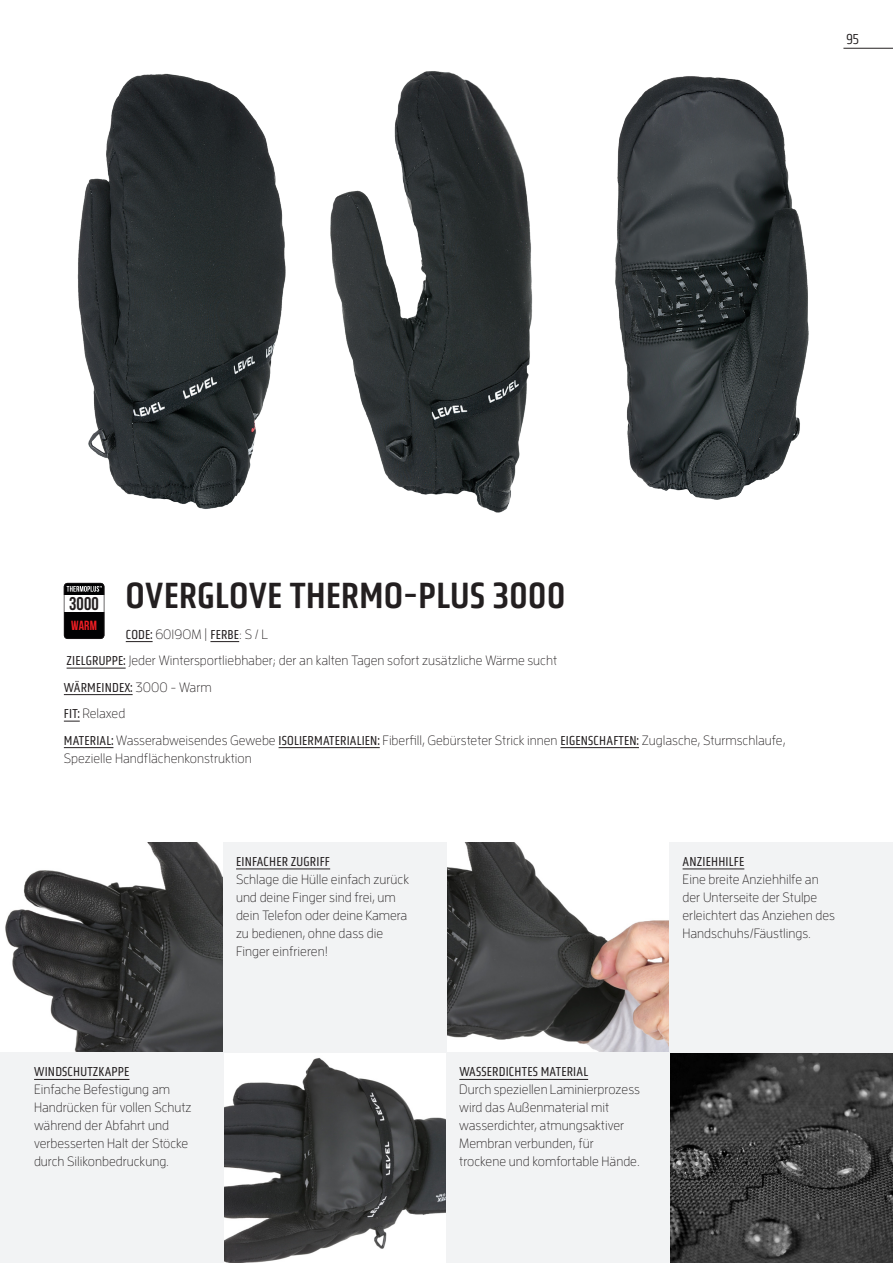
<style>
.page{position:relative;width:893px;height:1263px;background:#fff}
.page>*{position:absolute;margin:0;border:0;box-sizing:border-box;transform-origin:0 0}
.t1{font:37.5px "Obvia Condensed";letter-spacing:.015em;color:#231f20}
.t2{font:700 18.45px "Bebas Neue";color:#231f20}
.pages{font:300 15px "Obvia Condensed";color:#231f20}
.glove_tech{font:300 13.5px/18px "Enzo OT";color:#231f20}
.glove_description{font:300 13.5px/18px "Enzo OT";color:#231f20}
.glove_description-2{font:13.5px "Obvia Condensed";letter-spacing:.015em;color:#231f20}
.t3{font:700 13.2px "Bebas Neue";color:#ee1d23}
.s1{font-family:"Obvia Condensed";font-weight:400}
.s2{font-family:"Enzo OT";font-weight:300}
</style>
<div class="page">
<img style="left:77px;top:71px;width:732px;height:442px">
<svg style="left:64px;top:583px;width:40px;height:56px"></svg>
<img style="left:446px;top:842px;width:224px;height:210px">
<img style="left:670px;top:1052px;width:223px;height:211px">
<img style="left:5px;top:842px;width:218px;height:210px">
<img style="left:223px;top:1052px;width:223px;height:211px">
<hr style="left:843px;top:48px;width:50px;height:1px;background:#231f20">
<svg style="left:126px;top:641px;width:27px;height:1px"></svg>
<svg style="left:210px;top:641px;width:29px;height:1px"></svg>
<hr style="left:67px;top:668px;width:59px;height:1px;background:#231f20">
<hr style="left:64px;top:694px;width:69px;height:1px;background:#231f20">
<svg style="left:64px;top:721px;width:16px;height:1px"></svg>
<hr style="left:64px;top:747px;width:49px;height:1px;background:#231f20">
<hr style="left:279px;top:747px;width:101px;height:1px;background:#231f20">
<hr style="left:560px;top:747px;width:79px;height:1px;background:#231f20">
<div style="left:0;top:1052px;width:223px;height:211px;background:#f2f3f4"></div>
<hr style="left:34px;top:1079px;width:95px;height:1px;background:#231f20">
<div style="left:446px;top:1052px;width:224px;height:211px;background:#f2f3f4"></div>
<hr style="left:459px;top:1079px;width:129px;height:1px;background:#231f20">
<div style="left:223px;top:842px;width:223px;height:210px;background:#f2f3f4"></div>
<hr style="left:236px;top:868px;width:94px;height:1px;background:#231f20">
<div style="left:670px;top:842px;width:223px;height:210px;background:#f2f3f4"></div>
<hr style="left:683px;top:868px;width:61px;height:1px;background:#231f20">
<p class="pages" style="left:846px;top:30px;width:14px">95</p>
<p class="t1" style="left:126px;top:573px;width:441px">OVERGLOVE THERMO-PLUS 3000</p>
<p class="glove_description" style="left:126px;top:624px;width:144px"><span class="s1">CODE:</span> 6019OM | <span class="s1">FERBE</span>: S / L</p>
<p class="glove_description" style="left:67px;top:651px;width:492px"><span class="s1">ZIELGRUPPE:</span> Jeder Wintersportliebhaber; der an kalten Tagen sofort zusätzliche Wärme sucht</p>
<p class="glove_description-2" style="left:64px;top:679px;width:149px">WÄRMEINDEX: <span class="s2">3000 - Warm</span></p>
<p class="glove_description" style="left:64px;top:704px;width:63px"><span class="s1">FIT:</span> Relaxed</p>
<p class="glove_description" style="left:64px;top:731px;width:723px"><span class="s1">MATERIAL:</span> Wasserabweisendes Gewebe <span class="s1">ISOLIERMATERIALIEN:</span> Fiberfill, Gebürsteter Strick innen <span class="s1">EIGENSCHAFTEN:</span> Zuglasche, Sturmschlaufe,<br>Spezielle Handflächenkonstruktion</p>
<p class="t2" style="left:69px;top:594px;width:31px">3000</p>
<p class="t3" style="left:71px;top:618px;width:27px">WARM</p>
<p class="glove_tech" style="left:236px;top:852px;width:175px"><span class="s1">EINFACHER ZUGRIFF<br></span>Schlage die Hülle einfach zurück und deine Finger sind frei, um dein Telefon oder deine Kamera zu bedienen, ohne dass die<br>Finger einfrieren!</p>
<p class="glove_tech" style="left:682px;top:852px;width:154px"><span class="s1">ANZIEHHILFE<br></span>Eine breite Anziehhilfe an der Unterseite der Stulpe erleichtert das Anziehen des<br>Handschuhs/Fäustlings.</p>
<p class="glove_tech" style="left:34px;top:1062px;width:159px"><span class="s1">WINDSCHUTZKAPPE<br></span>Einfache Befestigung am<br>Handrücken für vollen Schutz während der Abfahrt und verbesserten Halt der Stöcke durch Silikonbedruckung.</p>
<p class="glove_tech" style="left:459px;top:1062px;width:182px"><span class="s1">WASSERDICHTES MATERIAL<br></span>Durch speziellen Laminierprozess wird das Außenmaterial mit wasserdichter, atmungsaktiver<br>Membran verbunden, für trockene und komfortable Hände.</p>
</div>
